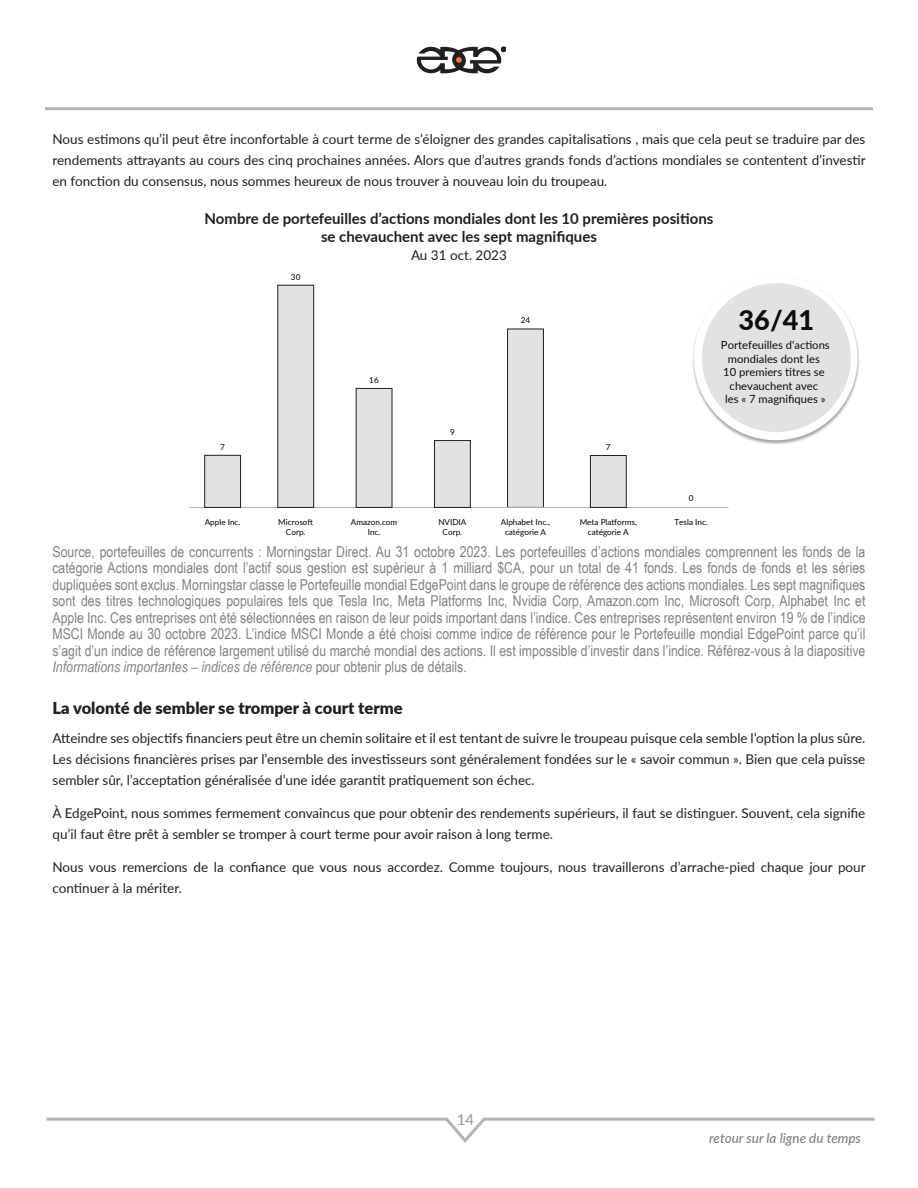
<style>
.page{position:relative;width:918px;height:1188px;background:#fff}
.page>*{position:absolute;margin:0;border:0;box-sizing:border-box;transform-origin:0 0}
.t1{font:800 27px "Lato";color:#0d0d0d}
.Paragraph_titles{font:900 16.5px "Lato";color:#231f20}
.Disclaimer{font:15px/16.5px "Arial Narrow";color:#808285;text-align:justify}
.Chart__table_title__A{font:700 15px/18px "Lato";color:#231f20;text-align:center}
.t2{font:15px "Lato";color:#939598}
.FR_Paragraph{font:13.5px/21px "Lato";color:#231f20;text-align:justify}
.Disclaimer-2{font:italic 500 13.5px "Lato";color:#808285}
.Chart__table_headings__B{font:13.5px "Lato";color:#231f20}
.t3{font:11.25px/13.5px "Lato";color:#0d0d0d;text-align:center}
.t4{font:8.25px/9.8px "Lato";color:#000;text-align:center}
.s1{font-style:italic}
</style>
<div class="page">
<hr style="left:45px;top:107px;width:828px;height:3px;background:#bab4af">
<svg style="left:417px;top:47px;width:89px;height:26px"></svg>
<svg style="left:46px;top:1117px;width:829px;height:26px"></svg>
<div style="left:508px;top:329px;width:35px;height:178px;background:#e1e2e4"></div>
<div style="left:507px;top:329px;width:37px;height:178px;border:1px solid #231f20"></div>
<hr style="left:190px;top:507px;width:538px;height:1px;background:#b3b4a5">
<div style="left:205px;top:455px;width:36px;height:52px;background:#e1e2e4"></div>
<div style="left:205px;top:455px;width:36px;height:52px;border:1px solid #231f20"></div>
<div style="left:278px;top:285px;width:36px;height:222px;background:#e1e2e4"></div>
<div style="left:278px;top:285px;width:36px;height:222px;border:1px solid #231f20"></div>
<div style="left:356px;top:388px;width:36px;height:119px;background:#e1e2e4"></div>
<div style="left:434px;top:441px;width:36px;height:66px;background:#e1e2e4"></div>
<div style="left:434px;top:441px;width:36px;height:66px;border:1px solid #231f20"></div>
<div style="left:590px;top:455px;width:36px;height:52px;background:#e1e2e4"></div>
<div style="left:590px;top:455px;width:36px;height:52px;border:1px solid #231f20"></div>
<img style="left:692px;top:308px;width:168px;height:137px">
<div style="left:694px;top:276px;width:164px;height:164px;background:#fffffe;border-radius:50%"></div>
<div style="left:702px;top:283px;width:149px;height:149px;background:#e2e2e1;border-radius:50%"></div>
<p class="FR_Paragraph" style="left:52px;top:128px;width:815px">Nous estimons qu’il peut être inconfortable à court terme de s’éloigner des grandes capitalisations , mais que cela peut se traduire par des rendements attrayants au cours des cinq prochaines années. Alors que d’autres grands fonds d’actions mondiales se contentent d’investir en fonction du consensus, nous sommes heureux de nous trouver à nouveau loin du troupeau.</p>
<h3 class="Chart__table_title__A" style="left:205px;top:209px;width:510px">Nombre de portefeuilles d’actions mondiales dont les 10 premières positions se chevauchent avec les sept magnifiques</h3>
<h3 class="Chart__table_headings__B" style="left:411px;top:245px;width:97px">Au 31 oct. 2023</h3>
<p class="t4" style="left:220px;top:442px;width:6px">7</p>
<p class="t4" style="left:205px;top:517px;width:37px">Apple Inc.</p>
<p class="t4" style="left:291px;top:272px;width:11px">30</p>
<p class="t4" style="left:369px;top:375px;width:11px">16</p>
<p class="t4" style="left:278px;top:517px;width:36px">Microsoft<br>Corp.</p>
<p class="t4" style="left:351px;top:517px;width:48px">Amazon.com<br>Inc.</p>
<p class="t4" style="left:521px;top:315px;width:11px">24</p>
<p class="t4" style="left:450px;top:427px;width:6px">9</p>
<p class="t4" style="left:438px;top:517px;width:30px">NVIDIA<br>Corp.</p>
<p class="t4" style="left:501px;top:517px;width:51px">Alphabet Inc., catégorie A</p>
<p class="t4" style="left:606px;top:442px;width:6px">7</p>
<p class="t4" style="left:580px;top:517px;width:59px">Meta Platforms, catégorie A</p>
<p class="t1" style="left:739px;top:300px;width:77px">36/41</p>
<p class="t3" style="left:721px;top:338px;width:110px">Portefeuilles d'actions mondiales dont les<br>10 premiers titres se chevauchent avec<br>les « 7 magnifiques »</p>
<p class="t4" style="left:689px;top:493px;width:6px">0</p>
<p class="t4" style="left:674px;top:517px;width:35px">Tesla Inc.</p>
<p class="Disclaimer" style="left:52px;top:543px;width:815px">Source, portefeuilles de concurrents : Morningstar Direct. Au 31 octobre 2023. Les portefeuilles d’actions mondiales comprennent les fonds de la catégorie Actions mondiales dont l’actif sous gestion est supérieur à 1 milliard $CA, pour un total de 41 fonds. Les fonds de fonds et les séries dupliquées sont exclus. Morningstar classe le Portefeuille mondial EdgePoint dans le groupe de référence des actions mondiales. Les sept magnifiques sont des titres technologiques populaires tels que Tesla Inc, Meta Platforms Inc, Nvidia Corp, Amazon.com Inc, Microsoft Corp, Alphabet Inc et Apple Inc. Ces entreprises ont été sélectionnées en raison de leur poids important dans l’indice. Ces entreprises représentent environ 19 % de l’indice MSCI Monde au 30 octobre 2023. L’indice MSCI Monde a été choisi comme indice de référence pour le Portefeuille mondial EdgePoint parce qu’il s’agit d’un indice de référence largement utilisé du marché mondial des actions. Il est impossible d’investir dans l’indice. Référez-vous à la diapositive <span class="s1">Informations importantes – indices de référence</span> pour obtenir plus de détails.</p>
<h3 class="Paragraph_titles" style="left:52px;top:696px;width:352px">La volonté de sembler se tromper à court terme</h3>
<p class="FR_Paragraph" style="left:52px;top:727px;width:814px">Atteindre ses objectifs financiers peut être un chemin solitaire et il est tentant de suivre le troupeau puisque cela semble l’option la plus sûre.<br>Les décisions financières prises par l’ensemble des investisseurs sont généralement fondées sur le « savoir commun ». Bien que cela puisse sembler sûr, l’acceptation généralisée d’une idée garantit pratiquement son échec.</p>
<p class="FR_Paragraph" style="left:52px;top:802px;width:814px">À EdgePoint, nous sommes fermement convaincus que pour obtenir des rendements supérieurs, il faut se distinguer. Souvent, cela signifie qu’il faut être prêt à sembler se tromper à court terme pour avoir raison à long terme.</p>
<p class="FR_Paragraph" style="left:52px;top:856px;width:815px">Nous vous remercions de la confiance que vous nous accordez. Comme toujours, nous travaillerons d’arrache-pied chaque jour pour continuer à la mériter.</p>
<p class="t2" style="left:457px;top:1109px;width:19px">14</p>
<p class="Disclaimer-2" style="left:709px;top:1128px;width:153px">retour sur la ligne du temps</p>
</div>
